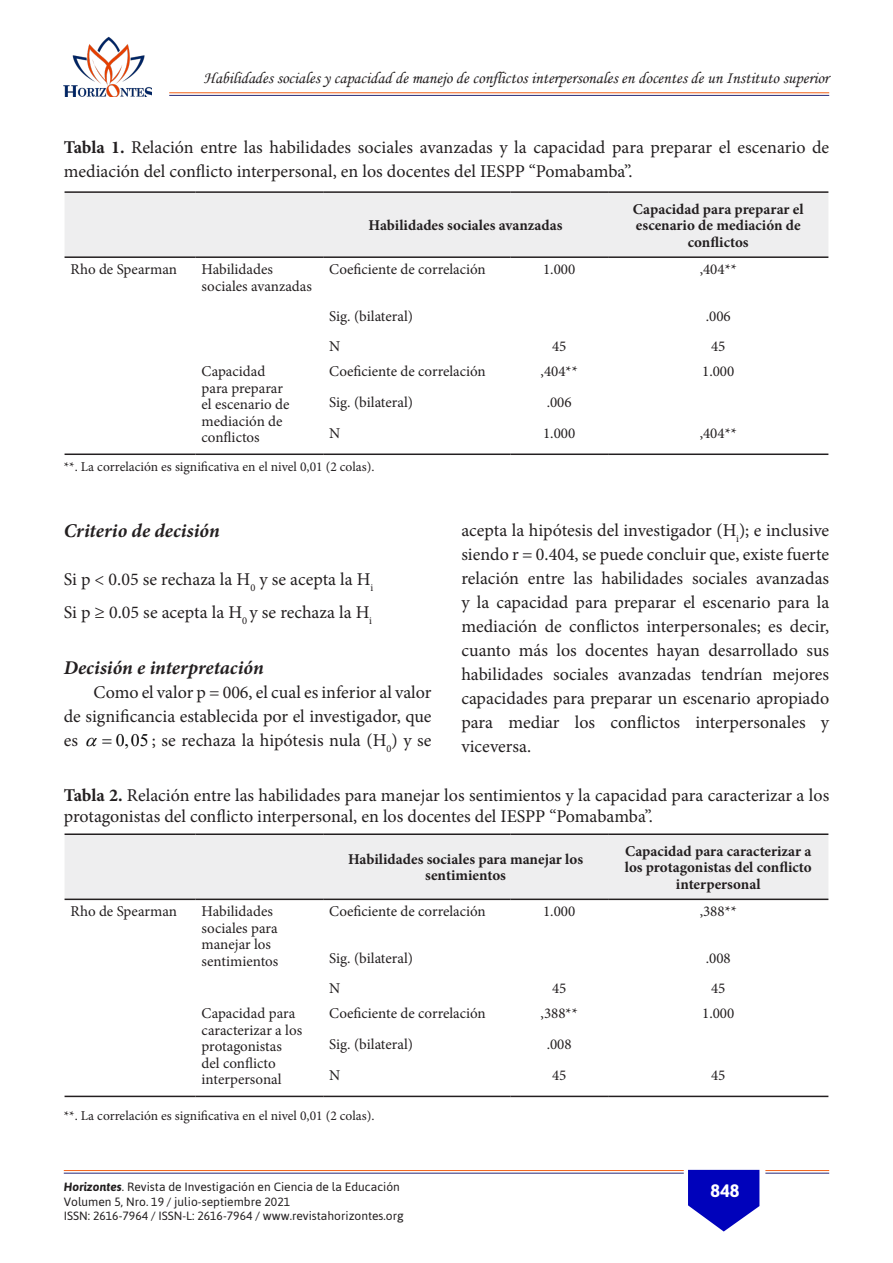
<style>
.page{position:relative;width:893px;height:1263px;background:#fff}
.page>*{position:absolute;margin:0;border:0;box-sizing:border-box;transform-origin:0 0}
.Titulo_Bold_Italic{font:italic 700 19.5px "Minion Pro";letter-spacing:.005em;color:#231f20}
.List_Paragraph_Sub_T{font:18px/24px "Minion Pro";color:#231f20}
.t1{font:700 18px "Asap";color:#fff}
.t2{font:16.5px "Monotype Corsiva";color:#231f20}
.t3{font:15px/16.5px "Minion Pro";color:#231f20}
.t4{font:700 15px/16.5px "Minion Pro";color:#231f20;text-align:center}
.t5{font:13.5px "Minion Pro";color:#231f20}
.t6{font:12px/14.4px "Asap";color:#231f20}
.s1{font-weight:700}
.s2{font-family:"Times New Roman";font-size:17.55px;color:#000}
.s3{font-weight:700;font-style:italic}
</style>
<div class="page">
<img style="left:63px;top:36px;width:89px;height:61px">
<hr style="left:169px;top:95px;width:660px;height:1px;background:#30327d">
<hr style="left:169px;top:92px;width:660px;height:1px;background:#f36821">
<hr style="left:64px;top:1172px;width:620px;height:2px;background:#30327d">
<hr style="left:64px;top:1170px;width:620px;height:1px;background:#f36821">
<hr style="left:765px;top:1172px;width:64px;height:2px;background:#30327d">
<hr style="left:765px;top:1170px;width:64px;height:1px;background:#f36821">
<svg style="left:688px;top:1170px;width:71px;height:61px"></svg>
<div style="left:65px;top:193px;width:763px;height:63px;background:#eeeeef"></div>
<hr style="left:65px;top:191px;width:131px;height:2px;background:#231f20">
<hr style="left:196px;top:191px;width:127px;height:2px;background:#231f20">
<hr style="left:323px;top:191px;width:187px;height:2px;background:#231f20">
<hr style="left:510px;top:191px;width:98px;height:2px;background:#231f20">
<hr style="left:608px;top:191px;width:220px;height:2px;background:#231f20">
<hr style="left:65px;top:256px;width:131px;height:2px;background:#231f20">
<hr style="left:196px;top:256px;width:127px;height:2px;background:#231f20">
<hr style="left:323px;top:256px;width:187px;height:2px;background:#231f20">
<hr style="left:510px;top:256px;width:98px;height:2px;background:#231f20">
<hr style="left:608px;top:256px;width:220px;height:2px;background:#231f20">
<hr style="left:65px;top:453px;width:131px;height:2px;background:#231f20">
<hr style="left:196px;top:453px;width:127px;height:2px;background:#231f20">
<hr style="left:323px;top:453px;width:187px;height:2px;background:#231f20">
<hr style="left:510px;top:453px;width:98px;height:2px;background:#231f20">
<hr style="left:608px;top:453px;width:220px;height:2px;background:#231f20">
<div style="left:65px;top:835px;width:763px;height:63px;background:#eeeeef"></div>
<hr style="left:65px;top:833px;width:131px;height:2px;background:#231f20">
<hr style="left:196px;top:833px;width:127px;height:2px;background:#231f20">
<hr style="left:323px;top:833px;width:187px;height:2px;background:#231f20">
<hr style="left:510px;top:833px;width:98px;height:2px;background:#231f20">
<hr style="left:608px;top:833px;width:220px;height:2px;background:#231f20">
<hr style="left:65px;top:898px;width:131px;height:2px;background:#231f20">
<hr style="left:196px;top:898px;width:127px;height:2px;background:#231f20">
<hr style="left:323px;top:898px;width:187px;height:2px;background:#231f20">
<hr style="left:510px;top:898px;width:98px;height:2px;background:#231f20">
<hr style="left:608px;top:898px;width:220px;height:2px;background:#231f20">
<hr style="left:65px;top:1096px;width:131px;height:1px;background:#231f20">
<hr style="left:196px;top:1096px;width:127px;height:1px;background:#231f20">
<hr style="left:323px;top:1096px;width:187px;height:1px;background:#231f20">
<hr style="left:510px;top:1096px;width:98px;height:1px;background:#231f20">
<hr style="left:608px;top:1096px;width:220px;height:1px;background:#231f20">
<p class="t2" style="left:204px;top:68px;width:627px">Habilidades sociales y capacidad de manejo de conflictos interpersonales en docentes de un Instituto superior</p>
<p class="List_Paragraph_Sub_T" style="left:64px;top:136px;width:767px"><span class="s1">Tabla 1.</span> Relación entre las habilidades sociales avanzadas y la capacidad para preparar el escenario de mediación del conflicto interpersonal, en los docentes del IESPP “Pomabamba”.</p>
<p class="t4" style="left:369px;top:217px;width:195px">Habilidades sociales avanzadas</p>
<p class="t4" style="left:633px;top:200px;width:172px">Capacidad para preparar el escenario de mediación de conflictos</p>
<p class="t3" style="left:71px;top:261px;width:108px">Rho de Spearman</p>
<p class="t3" style="left:202px;top:261px;width:112px">Habilidades sociales avanzadas</p>
<p class="t3" style="left:329px;top:261px;width:158px">Coeficiente de correlación</p>
<p class="t3" style="left:543px;top:261px;width:34px">1.000</p>
<p class="t3" style="left:700px;top:261px;width:39px">,404**</p>
<p class="t3" style="left:329px;top:308px;width:85px">Sig. (bilateral)</p>
<p class="t3" style="left:706px;top:308px;width:27px">.006</p>
<p class="t3" style="left:329px;top:338px;width:13px">N</p>
<p class="t3" style="left:552px;top:338px;width:16px">45</p>
<p class="t3" style="left:711px;top:338px;width:16px">45</p>
<p class="t3" style="left:202px;top:363px;width:89px">Capacidad para preparar el escenario de mediación de conflictos</p>
<p class="t3" style="left:329px;top:363px;width:158px">Coeficiente de correlación</p>
<p class="t3" style="left:541px;top:363px;width:39px">,404**</p>
<p class="t3" style="left:702px;top:363px;width:34px">1.000</p>
<p class="t3" style="left:329px;top:394px;width:85px">Sig. (bilateral)</p>
<p class="t3" style="left:547px;top:394px;width:27px">.006</p>
<p class="t3" style="left:329px;top:425px;width:13px">N</p>
<p class="t3" style="left:543px;top:425px;width:34px">1.000</p>
<p class="t3" style="left:700px;top:425px;width:39px">,404**</p>
<p class="t5" style="left:64px;top:458px;width:312px">**. La correlación es significativa en el nivel 0,01 (2 colas).</p>
<p class="List_Paragraph_Sub_T" style="left:461px;top:518px;width:369px;text-align:justify">acepta la hipótesis del investigador (H<sub>i</sub>); e inclusive siendo r = 0.404, se puede concluir que, existe fuerte relación entre las habilidades sociales avanzadas y la capacidad para preparar el escenario para la mediación de conflictos interpersonales; es decir, cuanto más los docentes hayan desarrollado sus habilidades sociales avanzadas tendrían mejores capacidades para preparar un escenario apropiado para mediar los conflictos interpersonales y viceversa.</p>
<p class="List_Paragraph_Sub_T" style="left:64px;top:785px;width:767px;line-height:21px"><span class="s1">Tabla 2.</span> Relación entre las habilidades para manejar los sentimientos y la capacidad para caracterizar a los protagonistas del conflicto interpersonal, en los docentes del IESPP “Pomabamba”.</p>
<p class="t4" style="left:348px;top:851px;width:236px">Habilidades sociales para manejar los sentimientos</p>
<p class="t4" style="left:625px;top:842px;width:188px">Capacidad para caracterizar a los protagonistas del conflicto interpersonal</p>
<p class="t3" style="left:71px;top:903px;width:108px">Rho de Spearman</p>
<p class="t3" style="left:202px;top:903px;width:78px">Habilidades sociales para manejar los sentimientos</p>
<p class="t3" style="left:329px;top:903px;width:158px">Coeficiente de correlación</p>
<p class="t3" style="left:543px;top:903px;width:34px">1.000</p>
<p class="t3" style="left:700px;top:903px;width:39px">,388**</p>
<p class="Titulo_Bold_Italic" style="left:64px;top:517px;width:157px">Criterio de decisión</p>
<p class="List_Paragraph_Sub_T" style="left:64px;top:568px;width:311px">Si p &lt; 0.05 se rechaza la H<sub>0</sub> y se acepta la H<sub>i</sub></p>
<p class="List_Paragraph_Sub_T" style="left:64px;top:600px;width:310px">Si p ≥ 0.05 se acepta la H<sub>0</sub> y se rechaza la H<sub>i</sub></p>
<p class="Titulo_Bold_Italic" style="left:64px;top:654px;width:201px">Decisión e interpretación</p>
<p class="List_Paragraph_Sub_T" style="left:64px;top:681px;width:369px;text-align:justify;text-indent:30px">Como el valor p = 006, el cual es inferior al valor de significancia establecida por el investigador, que es</p>
<p class="List_Paragraph_Sub_T" style="left:116px;top:729px;width:317px"><span class="s2">0,05</span> ; se rechaza la hipótesis nula (H<sub>0</sub>) y se</p>
<p class="t3" style="left:329px;top:950px;width:85px">Sig. (bilateral)</p>
<p class="t3" style="left:706px;top:950px;width:27px">.008</p>
<p class="t3" style="left:329px;top:980px;width:13px">N</p>
<p class="t3" style="left:552px;top:980px;width:16px">45</p>
<p class="t3" style="left:711px;top:980px;width:16px">45</p>
<p class="t3" style="left:202px;top:1005px;width:102px">Capacidad para caracterizar a los protagonistas del conflicto interpersonal</p>
<p class="t3" style="left:329px;top:1005px;width:158px">Coeficiente de correlación</p>
<p class="t3" style="left:541px;top:1005px;width:39px">,388**</p>
<p class="t3" style="left:702px;top:1005px;width:34px">1.000</p>
<p class="t3" style="left:329px;top:1036px;width:85px">Sig. (bilateral)</p>
<p class="t3" style="left:547px;top:1036px;width:27px">.008</p>
<p class="t3" style="left:329px;top:1067px;width:13px">N</p>
<p class="t3" style="left:552px;top:1067px;width:16px">45</p>
<p class="t3" style="left:711px;top:1067px;width:16px">45</p>
<p class="t5" style="left:64px;top:1106px;width:312px">**. La correlación es significativa en el nivel 0,01 (2 colas).</p>
<p class="t6" style="left:64px;top:1180px;width:341px"><span class="s3">Horizontes</span>. Revista de Investigación en Ciencia de la Educación<br>Volumen 5, Nro. 19 / julio-septiembre 2021<br>ISSN: 2616-7964 / ISSN-L: 2616-7964 / www.revistahorizontes.org</p>
<p class="t1" style="left:711px;top:1180px;width:30px">848</p>
</div>
